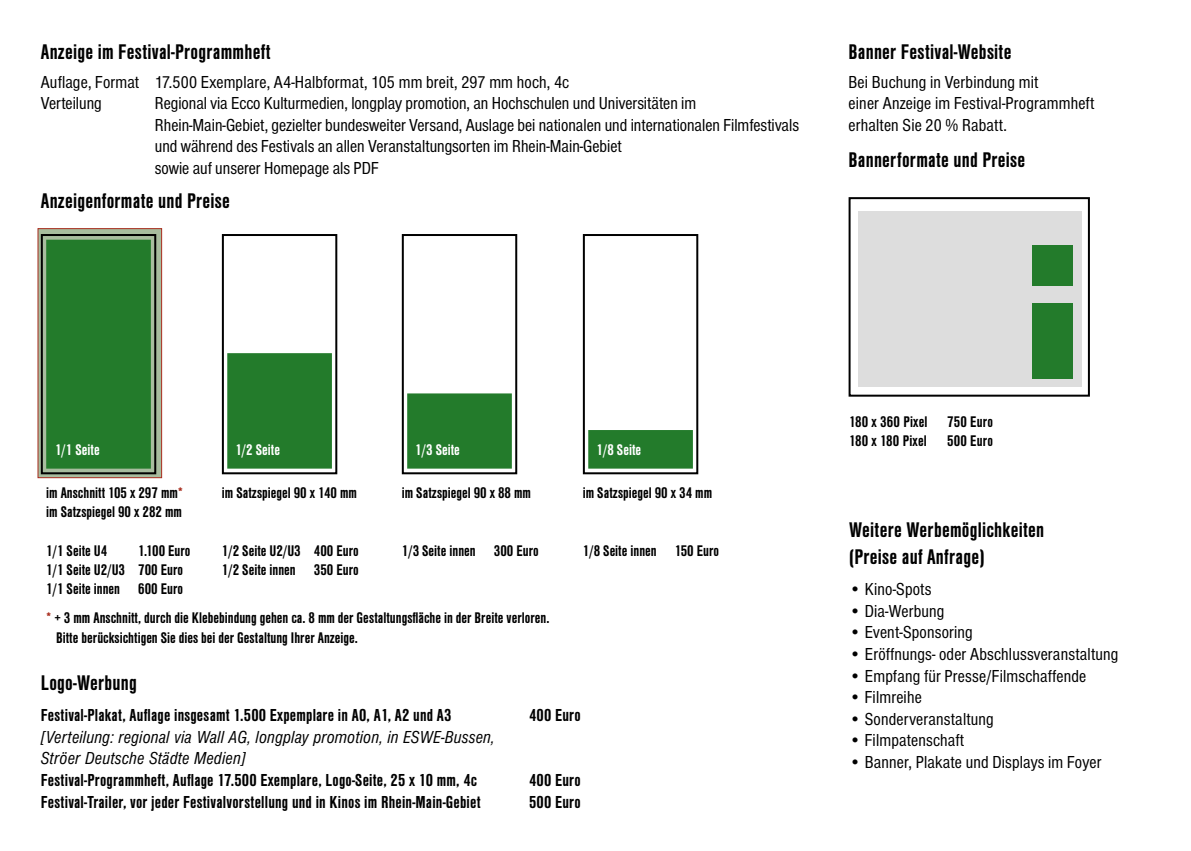
<style>
.page{position:relative;width:1191px;height:851px;background:#fff}
.page>*{position:absolute;margin:0;border:0;box-sizing:border-box;transform-origin:0 0}
.t1{font:22px/26.4px "Sans Cd CE Bold";letter-spacing:.01em;color:#000}
.t2{font:18px/21.6px "Sans Cd CE Regular";letter-spacing:.01em;color:#000}
.t3{font:condensed 18px/21.6px "Sans";color:#000}
.t4{font:18px "Sans Cd CE Bold";letter-spacing:.01em;color:#000}
.t5{font:18px/21.6px "Sans Cd CE Italic";letter-spacing:.01em;color:#000}
.t6{font:16px/19.2px "Sans Cd CE Bold";color:#000}
.t7{font:700 condensed 16px/19.2px "Sans";color:#000}
.t8{font:16px "Sans Cd CE Bold";letter-spacing:.005em;color:#fff}
.s1{color:#a82c1d}
.s2{font-family:"Sans Cd CE Bold";font-weight:400;font-stretch:normal}
</style>
<div class="page">
<svg style="left:37px;top:228px;width:125px;height:250px;background:#a2a489"></svg>
<div style="left:41px;top:234px;width:115px;height:240px;border:2px solid #000"></div>
<div style="left:222px;top:234px;width:115px;height:240px;border:2px solid #000"></div>
<div style="left:402px;top:234px;width:115px;height:240px;border:2px solid #000"></div>
<div style="left:583px;top:234px;width:115px;height:240px;border:2px solid #000"></div>
<div style="left:46px;top:240px;width:105px;height:228px;background:#237b2b;border:2px solid #237b2b"></div>
<div style="left:227px;top:353px;width:105px;height:115px;background:#237b2b;border:2px solid #237b2b"></div>
<div style="left:407px;top:393px;width:105px;height:75px;background:#237b2b;border:2px solid #237b2b"></div>
<div style="left:588px;top:430px;width:105px;height:38px;background:#237b2b"></div>
<div style="left:848px;top:197px;width:242px;height:199px;background:#fff;border:2px solid #000"></div>
<div style="left:858px;top:211px;width:223px;height:175px;background:#ddd"></div>
<div style="left:1031px;top:245px;width:41px;height:41px;background:#237b2b"></div>
<div style="left:1031px;top:303px;width:41px;height:75px;background:#237b2b"></div>
<p class="t1" style="left:41px;top:39px;width:231px">Anzeige im Festival-Programmheft</p>
<p class="t2" style="left:41px;top:71px;width:530px">Auflage, Format 17.500 Exemplare, A4-Halbformat, 105 mm breit, 297 mm hoch, 4c</p>
<p class="t3" style="left:41px;top:93px;width:62px">Verteilung</p>
<p class="t3" style="left:155px;top:93px;width:645px">Regional via Ecco Kulturmedien, longplay promotion, an Hochschulen und Universitäten im Rhein-Main-Gebiet, gezielter bundesweiter Versand, Auslage bei nationalen und internationalen Filmfestivals und während des Festivals an allen Veranstaltungsorten im Rhein-Main-Gebiet<br>sowie auf unserer Homepage als PDF</p>
<p class="t1" style="left:41px;top:188px;width:191px">Anzeigenformate und Preise</p>
<p class="t1" style="left:848px;top:39px;width:164px">Banner Festival-Website</p>
<p class="t2" style="left:848px;top:71px;width:247px">Bei Buchung in Verbindung mit<br>einer Anzeige im Festival-Programmheft erhalten Sie 20 % Rabatt.</p>
<p class="t1" style="left:848px;top:147px;width:178px">Bannerformate und Preise</p>
<p class="t8" style="left:55px;top:441px;width:46px">1/1 Seite</p>
<p class="t8" style="left:235px;top:441px;width:46px">1/2 Seite</p>
<p class="t8" style="left:415px;top:441px;width:46px">1/3 Seite</p>
<p class="t8" style="left:596px;top:441px;width:46px">1/8 Seite</p>
<p class="t6" style="left:46px;top:483px;width:138px">im Anschnitt 105 x 297 mm<span class="s1">* </span>im Satzspiegel 90 x 282 mm</p>
<p class="t6" style="left:46px;top:541px;width:63px">1/1 Seite U4</p>
<p class="t6" style="left:46px;top:541px;width:146px;text-indent:92px">1.100 Euro<br>1/1 Seite U2/U3 700 Euro<br>1/1 Seite innen 600 Euro</p>
<p class="t6" style="left:222px;top:483px;width:137px">im Satzspiegel 90 x 140 mm</p>
<p class="t6" style="left:222px;top:541px;width:138px">1/2 Seite U2/U3 400 Euro<br>1/2 Seite innen 350 Euro</p>
<p class="t6" style="left:402px;top:483px;width:131px">im Satzspiegel 90 x 88 mm</p>
<p class="t6" style="left:402px;top:541px;width:138px">1/3 Seite innen 300 Euro</p>
<p class="t6" style="left:583px;top:483px;width:131px">im Satzspiegel 90 x 34 mm</p>
<p class="t6" style="left:583px;top:541px;width:138px">1/8 Seite innen 150 Euro</p>
<p class="t7" style="left:56px;top:608px;width:495px;text-indent:-10px"><span class="s1">*</span> <span class="s2">+ 3 mm</span> Anschnitt, durch die Klebebindung gehen ca. 8 mm der Gestaltungsfläche in der Breite verloren.<br>Bitte berücksichtigen Sie dies bei der Gestaltung Ihrer Anzeige.</p>
<p class="t1" style="left:41px;top:669px;width:98px">Logo-Werbung</p>
<p class="t4" style="left:41px;top:705px;width:412px">Festival-Plakat, Auflage insgesamt 1.500 Expemplare in A0, A1, A2 und A3</p>
<p class="t4" style="left:529px;top:705px;width:53px">400 Euro</p>
<p class="t5" style="left:41px;top:726px;width:455px">[Verteilung: regional via Wall AG, longplay promotion, in ESWE-Bussen,<br>Ströer Deutsche Städte Medien]</p>
<p class="t4" style="left:41px;top:770px;width:438px">Festival-Programmheft, Auflage 17.500 Exemplare, Logo-Seite, 25 x 10 mm, 4c</p>
<p class="t4" style="left:529px;top:770px;width:53px">400 Euro</p>
<p class="t4" style="left:41px;top:792px;width:441px">Festival-Trailer, vor jeder Festivalvorstellung und in Kinos im Rhein-Main-Gebiet</p>
<p class="t4" style="left:529px;top:792px;width:53px">500 Euro</p>
<p class="t6" style="left:849px;top:412px;width:146px">180 x 360 Pixel 750 Euro<br>180 x 180 Pixel</p>
<p class="t6" style="left:947px;top:431px;width:48px">500 Euro</p>
<p class="t1" style="left:849px;top:517px;width:197px">Weitere Werbemöglichkeiten (Preise auf Anfrage)</p>
<p class="t2" style="left:849px;top:578px;width:84px">• Kino-Spots</p>
<p class="t2" style="left:849px;top:600px;width:97px">• Dia-Werbung</p>
<p class="t2" style="left:849px;top:621px;width:125px">• Event-Sponsoring</p>
<p class="t2" style="left:849px;top:643px;width:271px">• Eröffnungs- oder Abschlussveranstaltung</p>
<p class="t2" style="left:849px;top:665px;width:239px">• Empfang für Presse/Filmschaffende</p>
<p class="t2" style="left:849px;top:686px;width:74px">• Filmreihe</p>
<p class="t2" style="left:849px;top:708px;width:146px">• Sonderveranstaltung</p>
<p class="t2" style="left:849px;top:729px;width:117px">• Filmpatenschaft</p>
<p class="t2" style="left:849px;top:751px;width:254px">• Banner, Plakate und Displays im Foyer</p>
</div>
